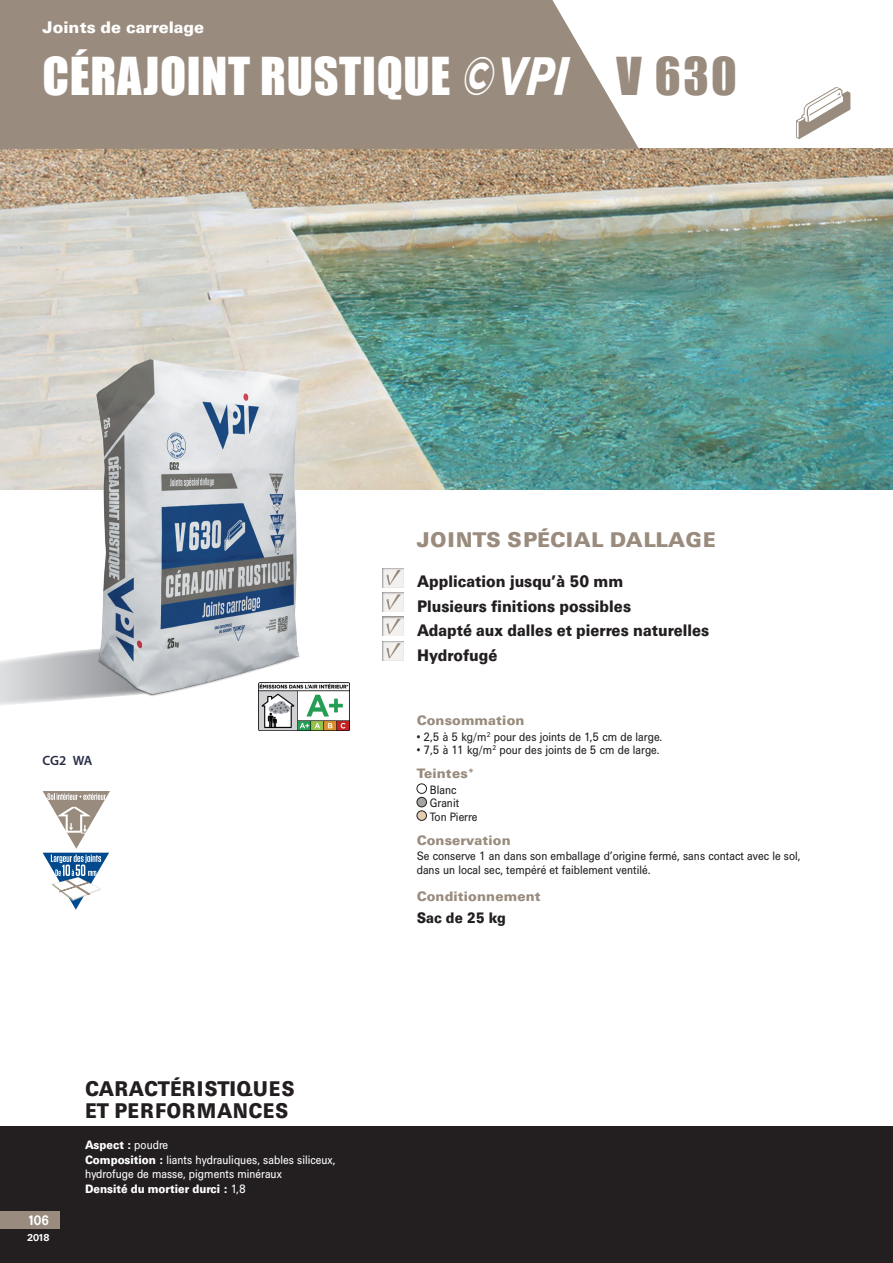
<style>
.page{position:relative;width:893px;height:1263px;background:#fff}
.page>*{position:absolute;margin:0;border:0;box-sizing:border-box;transform-origin:0 0}
.Nom{font:48px "Impact";letter-spacing:.015em;color:#fff}
.Nom-2{font:48px "Impact";color:#998b7d}
.TItre_Caratèristique{font:900 21px/22.5px "Univers BQ";letter-spacing:.02em;color:#231f20;scale:.9 1}
.Argument_principal_e{font:900 21px "Univers BQ";letter-spacing:.02em;color:#998b7d}
.Argumentaire{font:900 16.5px "Univers BQ";color:#231f20;scale:.9 1}
.gamme_ht_gauche{font:900 16.5px "Univers BQ";color:#fff}
.Argumentaire-2{font:900 15px "Univers BQ";color:#231f20;scale:.9 1}
.Entete-texte{font:900 13.5px "Univers BQ";letter-spacing:.01em;color:#998b7d}
.t1{font:600 13.5px "Myriad Pro";color:#282d45}
.Folios{font:700 13.5px "Univers BQ";color:#fff;scale:.9 1}
.texte{font:12px/13.5px "Univers BQ";color:#231f20;scale:.9 1}
.CP-textes{font:12px/13.5px "Univers BQ";color:#fff;scale:.9 1}
.CP-textes-2{font:900 12px "Univers BQ";color:#fff;scale:.9 1}
.Folio_découpage_Carr{font:700 9.75px "Univers BQ";color:#fff}
.s1{font-family:"Univers BQ";font-weight:900;font-style:italic;font-size:53.7px}
.s2{font-weight:400}
.s3{font-weight:900}
</style>
<div class="page">
<div style="left:0;top:1127px;width:893px;height:136px;background:#231f20"></div>
<div style="left:0;top:1212px;width:60px;height:17px;background:#998b7d"></div>
<img style="left:0;top:149px;width:893px;height:340px">
<div style="left:417px;top:784px;width:10px;height:10px;border:1px solid #231f20;border-radius:50%"></div>
<div style="left:417px;top:797px;width:9px;height:10px;background:#a4a4a0;border-radius:50%"></div>
<div style="left:417px;top:797px;width:10px;height:10px;border:1px solid #231f20;border-radius:50%"></div>
<div style="left:417px;top:811px;width:9px;height:9px;background:#e4ccaf;border-radius:50%"></div>
<div style="left:417px;top:811px;width:10px;height:10px;border:1px solid #231f20;border-radius:50%"></div>
<svg style="left:0;top:650px;width:83px;height:55px"></svg>
<div style="left:372px;top:559px;width:43px;height:30px;background:#231f20;opacity:.5"></div>
<svg style="left:386px;top:570px;width:15px;height:14px"></svg>
<div style="left:372px;top:584px;width:43px;height:30px;background:#231f20;opacity:.5"></div>
<svg style="left:386px;top:594px;width:15px;height:14px"></svg>
<div style="left:372px;top:608px;width:43px;height:30px;background:#231f20;opacity:.5"></div>
<svg style="left:386px;top:619px;width:15px;height:13px"></svg>
<div style="left:372px;top:632px;width:43px;height:30px;background:#231f20;opacity:.5"></div>
<svg style="left:386px;top:643px;width:15px;height:16px"></svg>
<img style="left:83px;top:352px;width:226px;height:347px">
<img style="left:258px;top:682px;width:91px;height:48px">
<div style="left:0;top:0;width:639px;height:149px;background:#998b7d"></div>
<svg style="left:796px;top:87px;width:54px;height:52px"></svg>
<svg style="left:43px;top:791px;width:67px;height:119px"></svg>
<p class="gamme_ht_gauche" style="left:43px;top:19px;width:163px">Joints de carrelage</p>
<p class="Nom" style="left:43px;top:47px;width:527px">CÉRAJOINT RUSTIQUE <span class="s1">©VPI</span></p>
<p class="Nom-2" style="left:617px;top:47px;width:122px">V 630</p>
<p class="Argument_principal_e" style="left:417px;top:528px;width:301px">JOINTS SPÉCIAL DALLAGE</p>
<p class="t1" style="left:43px;top:752px;width:25px">CG2</p>
<p class="t1" style="left:73px;top:752px;width:21px">WA</p>
<p class="TItre_Caratèristique" style="left:85px;top:1078px;width:235px">CARACTÉRISTIQUES<br>ET PERFORMANCES</p>
<p class="Folios" style="left:27px;top:1213px;width:26px">106</p>
<p class="Folio_découpage_Carr" style="left:27px;top:1232px;width:24px">2018</p>
<p class="CP-textes-2" style="left:85px;top:1138px;width:94px">Aspect : <span class="s2">poudre</span></p>
<p class="CP-textes" style="left:85px;top:1153px;width:280px"><span class="s3">Composition :</span> liants hydrauliques, sables siliceux, hydrofuge de masse, pigments minéraux</p>
<p class="CP-textes-2" style="left:85px;top:1182px;width:180px">Densité du mortier durci : <span class="s2">1,8</span></p>
<p class="Argumentaire" style="left:417px;top:573px;width:230px">Application jusqu’à 50 mm</p>
<p class="Argumentaire" style="left:417px;top:597px;width:239px">Plusieurs finitions possibles</p>
<p class="Argumentaire" style="left:417px;top:621px;width:326px">Adapté aux dalles et pierres naturelles</p>
<p class="Argumentaire" style="left:417px;top:646px;width:91px">Hydrofugé</p>
<p class="Entete-texte" style="left:417px;top:713px;width:109px">Consommation</p>
<p class="texte" style="left:417px;top:730px;width:274px">• 2,5 à 5 kg/m<sup>2</sup> pour des joints de 1,5 cm de large.</p>
<p class="texte" style="left:417px;top:743px;width:271px">• 7,5 à 11 kg/m<sup>2</sup> pour des joints de 5 cm de large.</p>
<p class="Entete-texte" style="left:417px;top:766px;width:59px">Teintes*</p>
<p class="texte" style="left:430px;top:783px;width:31px">Blanc</p>
<p class="texte" style="left:430px;top:796px;width:34px">Granit</p>
<p class="texte" style="left:430px;top:810px;width:54px">Ton Pierre</p>
<p class="Entete-texte" style="left:417px;top:832px;width:96px">Conservation</p>
<p class="texte" style="left:417px;top:850px;width:428px">Se conserve 1 an dans son emballage d’origine fermé, sans contact avec le sol, dans un local sec, tempéré et faiblement ventilé.</p>
<p class="Entete-texte" style="left:417px;top:889px;width:125px">Conditionnement</p>
<p class="Argumentaire-2" style="left:417px;top:910px;width:101px">Sac de 25 kg</p>
</div>
